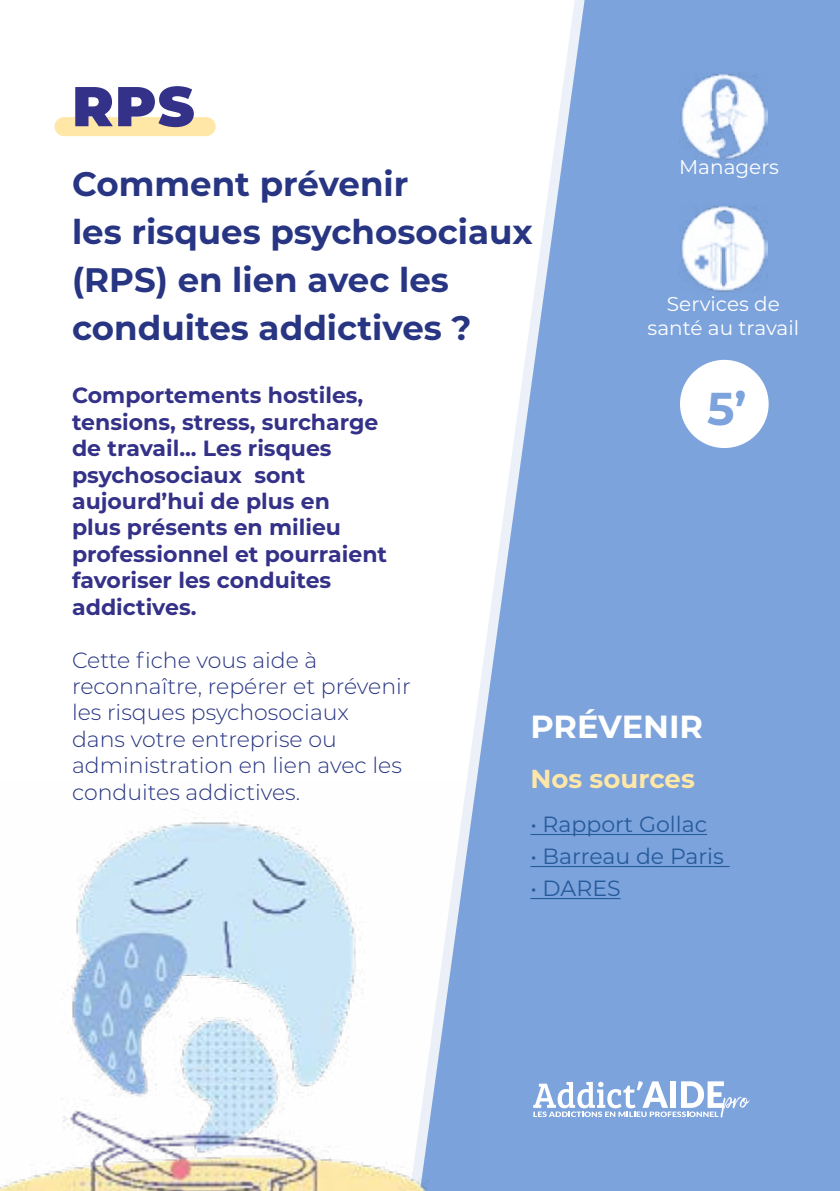
<style>
.page{position:relative;width:840px;height:1191px;background:#fff}
.page>*{position:absolute;margin:0;border:0;box-sizing:border-box;transform-origin:0 0}
.t1{font:900 56px "Montserrat";color:#343188}
.t2{font:700 46px "Montserrat";color:#7ca3dc}
.t3{font:700 34px/48px "Montserrat";color:#283583}
.t4{font:700 32px "Montserrat";color:#fff}
.t5{font:700 26px "Montserrat";color:#ffe7a7}
.t6{font:700 22px/26.4px "Montserrat";color:#343188}
.t7{font:300 22px/26.4px "Montserrat";color:#283583}
.t8{font:22px "Montserrat";color:#265b9b}
.t9{font:20px/24px "Montserrat";color:#fff;text-align:center}
</style>
<div class="page">
<div style="left:54px;top:117px;width:161px;height:19px;background:#ffe7a7;border-radius:9px"></div>
<svg style="left:467px;top:0;width:372px;height:1191px;background:#8bade0"></svg>
<hr style="left:530px;top:834px;width:176px;height:1px;background:#265b9b">
<hr style="left:530px;top:866px;width:199px;height:1px;background:#265b9b">
<hr style="left:530px;top:898px;width:90px;height:1px;background:#265b9b">
<div style="left:679px;top:360px;width:89px;height:88px;background:#fff;border-radius:50%"></div>
<img style="left:0;top:780px;width:478px;height:411px">
<svg style="left:533px;top:1081px;width:216px;height:36px"></svg>
<img style="left:678px;top:72px;width:89px;height:88px">
<img style="left:678px;top:204px;width:89px;height:88px">
<h1 class="t1" style="left:72px;top:74px;width:124px">RPS</h1>
<h3 class="t3" style="left:72px;top:160px;width:462px">Comment prévenir<br>les risques psychosociaux (RPS) en lien avec les conduites addictives ?</h3>
<p class="t9" style="left:678px;top:156px;width:101px">Managers</p>
<p class="t9" style="left:647px;top:292px;width:153px">Services de santé au travail</p>
<p class="t6" style="left:72px;top:382px;width:316px">Comportements hostiles, tensions, stress, surcharge de travail... Les risques psychosociaux sont aujourd’hui de plus en<br>plus présents en milieu professionnel et pourraient favoriser les conduites addictives.</p>
<p class="t7" style="left:72px;top:647px;width:340px">Cette fiche vous aide à reconnaître, repérer et prévenir les risques psychosociaux<br>dans votre entreprise ou administration en lien avec les conduites addictives.</p>
<h2 class="t2" style="left:706px;top:383px;width:41px">5’</h2>
<h3 class="t4" style="left:530px;top:709px;width:174px">PRÉVENIR</h3>
<p class="t5" style="left:530px;top:764px;width:166px">Nos sources</p>
<p class="t8" style="left:530px;top:813px;width:178px">• Rapport Gollac</p>
<p class="t8" style="left:530px;top:845px;width:195px">• Barreau de Paris</p>
<p class="t8" style="left:530px;top:878px;width:92px">• DARES</p>
</div>
